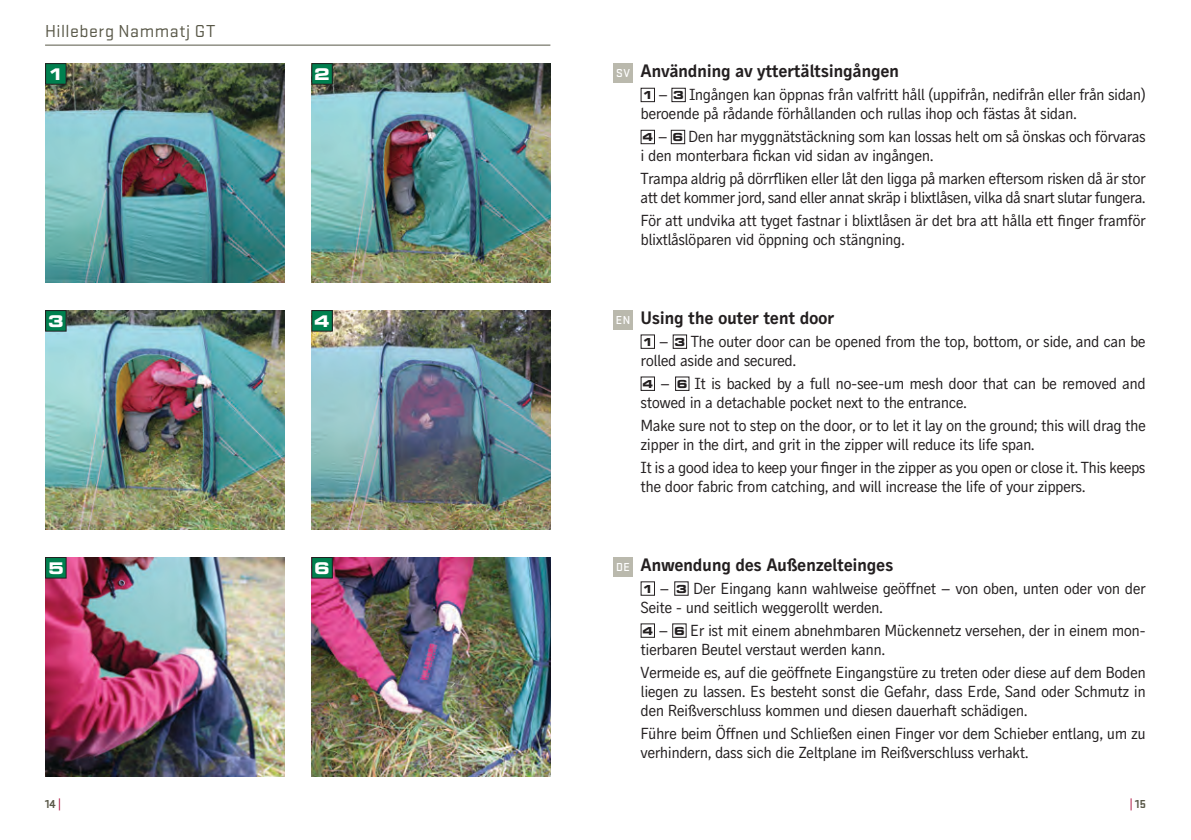
<style>
.page{position:relative;width:1191px;height:840px;background:#fff}
.page>*{position:absolute;margin:0;border:0;box-sizing:border-box;transform-origin:0 0}
.t1{font:18px "Skopex Gothic Bld";letter-spacing:-.025em;color:#231f20}
.t2{font:18px "Stratum 1";letter-spacing:.03em;color:#585747}
.t3{font:16px/19px "Skopex Gothic";letter-spacing:-.035em;color:#231f20}
.t4{font:700 expanded 16px "Square 721 BT";color:#fff}
.t5{font:700 12px "Stratum No 1";color:#585747}
.t6{font:500 12px "Stratum 1";color:#fff}
.s1{font-family:"Square 721 BT";font-weight:700;font-stretch:expanded;font-size:11px}
.s2{color:#a70432}
</style>
<div class="page">
<hr style="left:45px;top:45px;width:505px;height:1px;background:#585747">
<div style="left:613px;top:63px;width:19px;height:19px;background:#bab9ad"></div>
<div style="left:613px;top:310px;width:19px;height:19px;background:#bab9ad"></div>
<div style="left:613px;top:556px;width:19px;height:19px;background:#bab9ad"></div>
<img style="left:45px;top:63px;width:239px;height:220px">
<img style="left:45px;top:310px;width:239px;height:219px">
<img style="left:311px;top:310px;width:239px;height:219px">
<img style="left:311px;top:63px;width:239px;height:220px">
<img style="left:311px;top:557px;width:239px;height:219px">
<img style="left:45px;top:557px;width:239px;height:219px">
<div style="left:46px;top:64px;width:20px;height:20px;background:#00804f"></div>
<div style="left:45px;top:63px;width:22px;height:22px;border:1px solid #231f20"></div>
<div style="left:46px;top:310px;width:20px;height:21px;background:#00804f"></div>
<div style="left:45px;top:310px;width:22px;height:21px;border:1px solid #231f20"></div>
<div style="left:46px;top:557px;width:20px;height:20px;background:#00804f"></div>
<div style="left:45px;top:556px;width:22px;height:22px;border:1px solid #231f20"></div>
<div style="left:312px;top:64px;width:20px;height:20px;background:#00804f"></div>
<div style="left:311px;top:63px;width:22px;height:22px;border:1px solid #231f20"></div>
<div style="left:312px;top:310px;width:20px;height:21px;background:#00804f"></div>
<div style="left:311px;top:310px;width:22px;height:21px;border:1px solid #231f20"></div>
<div style="left:312px;top:557px;width:20px;height:20px;background:#00804f"></div>
<div style="left:311px;top:556px;width:22px;height:22px;border:1px solid #231f20"></div>
<div style="left:640px;top:88px;width:15px;height:14px;border:1px solid #231f20"></div>
<div style="left:671px;top:88px;width:15px;height:14px;border:1px solid #231f20"></div>
<div style="left:640px;top:130px;width:15px;height:14px;border:1px solid #231f20"></div>
<div style="left:671px;top:130px;width:14px;height:14px;border:1px solid #231f20"></div>
<p class="t2" style="left:45px;top:21px;width:172px">Hilleberg Nammatj GT</p>
<p class="t4" style="left:48px;top:65px;width:17px">1</p>
<p class="t4" style="left:314px;top:65px;width:17px">2</p>
<p class="t6" style="left:616px;top:67px;width:15px">SV</p>
<p class="t1" style="left:640px;top:60px;width:260px">Användning av yttertältsingången</p>
<p class="t3" style="left:640px;top:85px;width:507px"><span class="s1">1</span> – <span class="s1">3</span> Ingången kan öppnas från valfritt håll (uppifrån, nedifrån eller från sidan) beroende på rådande förhållanden och rullas ihop och fästas åt sidan.</p>
<p class="t3" style="left:640px;top:127px;width:507px"><span class="s1">4</span> – <span class="s1">6</span> Den har myggnätstäckning som kan lossas helt om så önskas och förvaras i den monterbara fickan vid sidan av ingången.</p>
<p class="t3" style="left:640px;top:169px;width:507px">Trampa aldrig på dörrfliken eller låt den ligga på marken eftersom risken då är stor att det kommer jord, sand eller annat skräp i blixtlåsen, vilka då snart slutar fungera.</p>
<p class="t3" style="left:640px;top:211px;width:507px">För att undvika att tyget fastnar i blixtlåsen är det bra att hålla ett finger framför blixtlåslöparen vid öppning och stängning.</p>
<p class="t4" style="left:48px;top:311px;width:17px">3</p>
<p class="t4" style="left:314px;top:311px;width:17px">4</p>
<p class="t6" style="left:616px;top:313px;width:16px">EN</p>
<p class="t1" style="left:640px;top:306px;width:195px">Using the outer tent door</p>
<p class="t3" style="left:640px;top:331px;width:507px"><span class="s1">1</span> – <span class="s1">3</span> The outer door can be opened from the top, bottom, or side, and can be rolled aside and secured.</p>
<p class="t3" style="left:640px;top:373px;width:507px"><span class="s1">4</span> – <span class="s1">6</span> It is backed by a full no-see-um mesh door that can be removed and stowed in a detachable pocket next to the entrance.</p>
<p class="t3" style="left:640px;top:415px;width:507px">Make sure not to step on the door, or to let it lay on the ground; this will drag the zipper in the dirt, and grit in the zipper will reduce its life span.</p>
<p class="t3" style="left:640px;top:457px;width:506px">It is a good idea to keep your finger in the zipper as you open or close it. This keeps the door fabric from catching, and will increase the life of your zippers.</p>
<p class="t4" style="left:48px;top:558px;width:17px">5</p>
<p class="t4" style="left:314px;top:558px;width:17px">6</p>
<p class="t1" style="left:640px;top:553px;width:254px">Anwendung des Außenzelteinges</p>
<p class="t3" style="left:640px;top:578px;width:507px"><span class="s1">1</span> – <span class="s1">3</span> Der Eingang kann wahlweise geöffnet – von oben, unten oder von der<br>Seite - und seitlich weggerollt werden.</p>
<p class="t3" style="left:640px;top:620px;width:507px"><span class="s1">4</span> – <span class="s1">6</span> Er ist mit einem abnehmbaren Mückennetz versehen, der in einem mon&shy;tierbaren Beutel verstaut werden kann.</p>
<p class="t3" style="left:640px;top:662px;width:507px;text-align:justify">Vermeide es, auf die geöffnete Eingangstüre zu treten oder diese auf dem Boden liegen zu lassen. Es besteht sonst die Gefahr, dass Erde, Sand oder Schmutz in den Reißverschluss kommen und diesen dauerhaft schädigen.</p>
<p class="t3" style="left:640px;top:723px;width:507px">Führe beim Öffnen und Schließen einen Finger vor dem Schieber entlang, um zu verhindern, dass sich die Zeltplane im Reißverschluss verhakt.</p>
<p class="t6" style="left:616px;top:560px;width:15px">DE</p>
<p class="t5" style="left:45px;top:796px;width:18px">14 <span class="s2">|</span></p>
<p class="t5" style="left:1129px;top:796px;width:18px"><span class="s2">|</span> 15</p>
</div>
